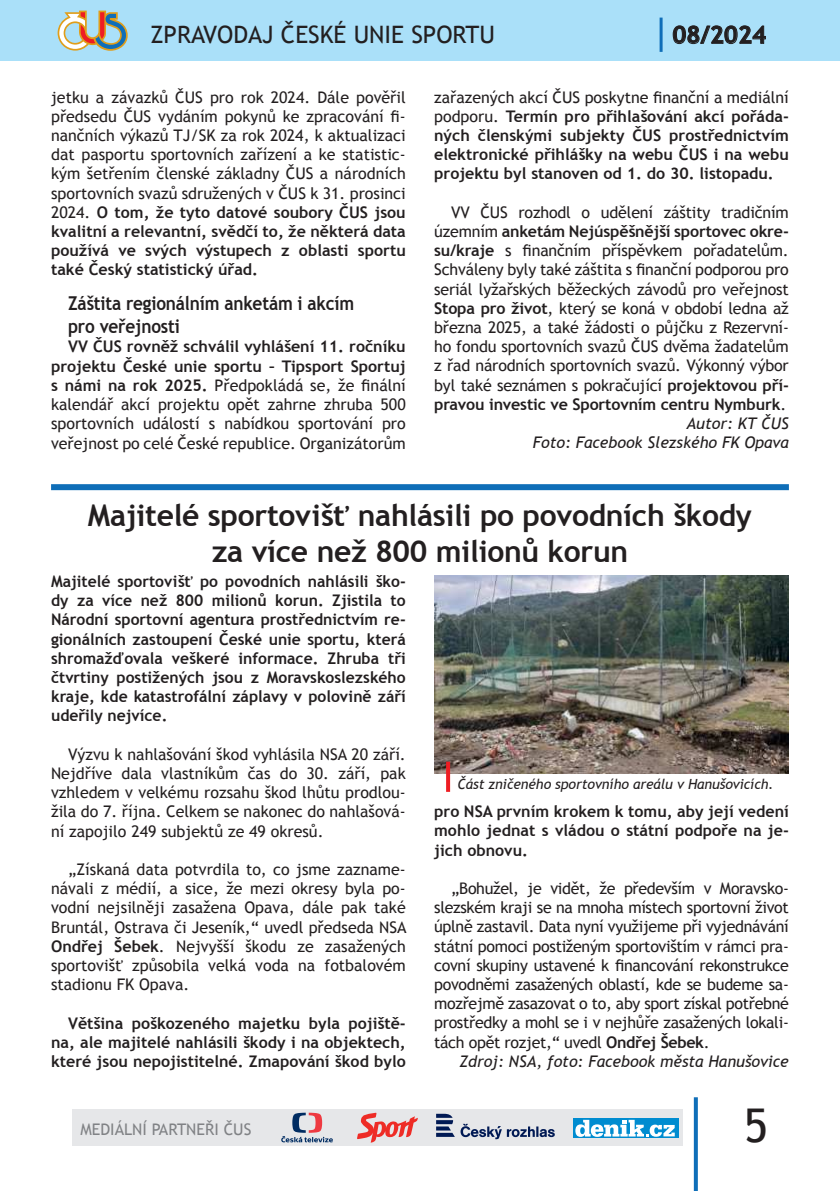
<style>
.page{position:relative;width:840px;height:1191px;background:#fff}
.page>*{position:absolute;margin:0;border:0;box-sizing:border-box;transform-origin:0 0}
.t1{font:46.4px "Trebuchet MS";color:#231f20}
.t2{font:700 30px/36px "Trebuchet MS";letter-spacing:-.01em;color:#231f20;text-align:center}
.t3{font:24px "Trebuchet MS";color:#231f20}
.t4{font:700 24px "Trebuchet MS";color:#231f20}
.t5{font:700 19.2px/23px "Trebuchet MS";letter-spacing:-.01em;color:#231f20;scale:.9 1}
.t6{font:16px/19.2px "Trebuchet MS";letter-spacing:-.01em;color:#231f20;text-align:justify}
.t7{font:700 16px/19.2px "Trebuchet MS";color:#231f20;text-align:justify}
.t8{font:italic 16px "Trebuchet MS";color:#231f20}
.t9{font:16px "Trebuchet MS";color:#808285}
.t10{font:italic 14px "Trebuchet MS";letter-spacing:-.005em;color:#231f20}
.s1{font-weight:700}
.s2{font-weight:400}
.s3{font-style:italic}
</style>
<div class="page">
<div style="left:0;top:0;width:839px;height:61px;background:#aae0f9"></div>
<svg style="left:58px;top:11px;width:70px;height:40px"></svg>
<svg style="left:672px;top:25px;width:93px;height:19px"></svg>
<hr style="left:659px;top:18px;width:3px;height:34px;background:#0f6eb8">
<svg style="left:693px;top:1097px;width:4px;height:94px"></svg>
<div style="left:72px;top:1109px;width:609px;height:36px;background:#e6e7e9"></div>
<svg style="left:357px;top:1112px;width:60px;height:30px"></svg>
<svg style="left:281px;top:1112px;width:52px;height:30px"></svg>
<svg style="left:436px;top:1113px;width:18px;height:23px"></svg>
<svg style="left:460px;top:1123px;width:94px;height:16px"></svg>
<svg style="left:573px;top:1118px;width:104px;height:20px"></svg>
<svg style="left:575px;top:1119px;width:99px;height:17px"></svg>
<div style="left:51px;top:484px;width:737px;height:6px;background:#0f6eb8"></div>
<img style="left:434px;top:575px;width:354px;height:198px">
<svg style="left:446px;top:761px;width:4px;height:31px"></svg>
<h3 class="t3" style="left:150px;top:21px;width:346px">ZPRAVODAJ ČESKÉ UNIE SPORTU</h3>
<h3 class="t4" style="left:672px;top:21px;width:95px">08/2024</h3>
<p class="t6" style="left:51px;top:87px;width:356px">jetku a závazků ČUS pro rok 2024. Dále pověřil předsedu ČUS vydáním pokynů ke zpracování 昀椀&shy;nančních výkazů TJ/SK za rok 2024, k aktualizaci dat pasportu sportovních zařízení a ke statistic&shy;kým šetřením členské základny ČUS a národních sportovních svazů sdružených v ČUS k 31. prosinci 2024. <span class="s1">O tom, že tyto datové soubory ČUS jsou kvalitní a relevantní, svědčí to, že některá data používá ve svých výstupech z oblasti sportu také Český statistický úřad.</span></p>
<p class="t5" style="left:68px;top:292px;width:319px">Záštita regionálním anketám i akcím pro veřejnosti</p>
<p class="t6" style="left:51px;top:337px;width:356px;text-indent:17px"><span class="s1">VV ČUS rovněž schválil vyhlášení 11. ročníku projektu České unie sportu – Tipsport Sportuj s námi na rok 2025.</span> Předpokládá se, že 昀椀nální kalendář akcí projektu opět zahrne zhruba 500 sportovních událostí s nabídkou sportování pro veřejnost po celé České republice. Organizátorům</p>
<p class="t7" style="left:434px;top:87px;width:356px"><span class="s2">zařazených akcí ČUS poskytne 昀椀nanční a mediální podporu.</span> Termín pro přihlašování akcí pořáda&shy;ných členskými subjekty ČUS prostřednictvím elektronické přihlášky na webu ČUS i na webu projektu byl stanoven od 1. do 30. listopadu.</p>
<p class="t6" style="left:434px;top:203px;width:356px;text-align:right">VV ČUS rozhodl o udělení záštity tradičním územním <span class="s1">anketám Nejúspěšnější sportovec okre&shy;su/kraje</span> s 昀椀nančním příspěvkem pořadatelům.<br>Schváleny byly také záštita s 昀椀nanční podporou pro seriál lyžařských běžeckých závodů pro veřejnost <span class="s1">Stopa pro život</span>, který se koná v období ledna až března 2025, a také žádosti o půjčku z Rezervní&shy;ho fondu sportovních svazů ČUS dvěma žadatelům z řad národních sportovních svazů. Výkonný výbor byl také seznámen s pokračující <span class="s1">projektovou pří&shy;pravou investic ve Sportovním centru Nymburk</span>.<br><span class="s3">Autor: KT ČUS<br>Foto: Facebook Slezského FK Opava</span></p>
<h2 class="t2" style="left:88px;top:497px;width:665px">Majitelé sportovišť nahlásili po povodních škody za více než 800 milionů korun</h2>
<p class="t7" style="left:51px;top:571px;width:356px">Majitelé sportovišť po povodních nahlásili ško&shy;dy za více než 800 milionů korun. Zjistila to Národní sportovní agentura prostřednictvím re&shy;gionálních zastoupení České unie sportu, která shromažďovala veškeré informace. Zhruba tři čtvrtiny postižených jsou z Moravskoslezského kraje, kde katastrofální záplavy v polovině září udeřily nejvíce.</p>
<p class="t6" style="left:51px;top:744px;width:356px;text-indent:17px">Výzvu k nahlašování škod vyhlásila NSA 20 září.<br>Nejdříve dala vlastníkům čas do 30. září, pak vzhledem v velkému rozsahu škod lhůtu prodlou&shy;žila do 7. října. Celkem se nakonec do nahlašová&shy;ní zapojilo 249 subjektů ze 49 okresů.</p>
<p class="t6" style="left:51px;top:860px;width:357px;text-indent:17px">„Získaná data potvrdila to, co jsme zazname&shy;návali z médií, a sice, že mezi okresy byla po&shy;vodní nejsilněji zasažena Opava, dále pak také Bruntál, Ostrava či Jeseník,“ uvedl předseda NSA <span class="s1">Ondřej Šebek</span>. Nejvyšší škodu ze zasažených sportovišť způsobila velká voda na fotbalovém stadionu FK Opava.</p>
<p class="t7" style="left:51px;top:1013px;width:356px;text-indent:17px">Většina poškozeného majetku byla pojiště&shy;na, ale majitelé nahlásili škody i na objektech, které jsou nepojistitelné. Zmapování škod bylo</p>
<p class="t10" style="left:457px;top:775px;width:317px">Část zničeného sportovního areálu v Hanušovicích.</p>
<p class="t7" style="left:434px;top:802px;width:356px">pro NSA prvním krokem k tomu, aby její vedení mohlo jednat s vládou o státní podpoře na je&shy;jich obnovu.</p>
<p class="t6" style="left:434px;top:879px;width:356px;text-indent:17px">„Bohužel, je vidět, že především v Moravsko&shy;slezském kraji se na mnoha místech sportovní život úplně zastavil. Data nyní využijeme při vyjednávání státní pomoci postiženým sportovištím v rámci pra&shy;covní skupiny ustavené k 昀椀nancování rekonstrukce povodněmi zasažených oblastí, kde se budeme sa&shy;mozřejmě zasazovat o to, aby sport získal potřebné prostředky a mohl se i v nejhůře zasažených lokali&shy;tách opět rozjet,“ uvedl <span class="s1">Ondřej Šebek</span>.</p>
<p class="t8" style="left:459px;top:1051px;width:331px">Zdroj: NSA, foto: Facebook města Hanušovice</p>
<p class="t9" style="left:80px;top:1119px;width:172px">MEDIÁLNÍ PARTNEŘI ČUS</p>
<h1 class="t1" style="left:743px;top:1098px;width:26px">5</h1>
</div>
